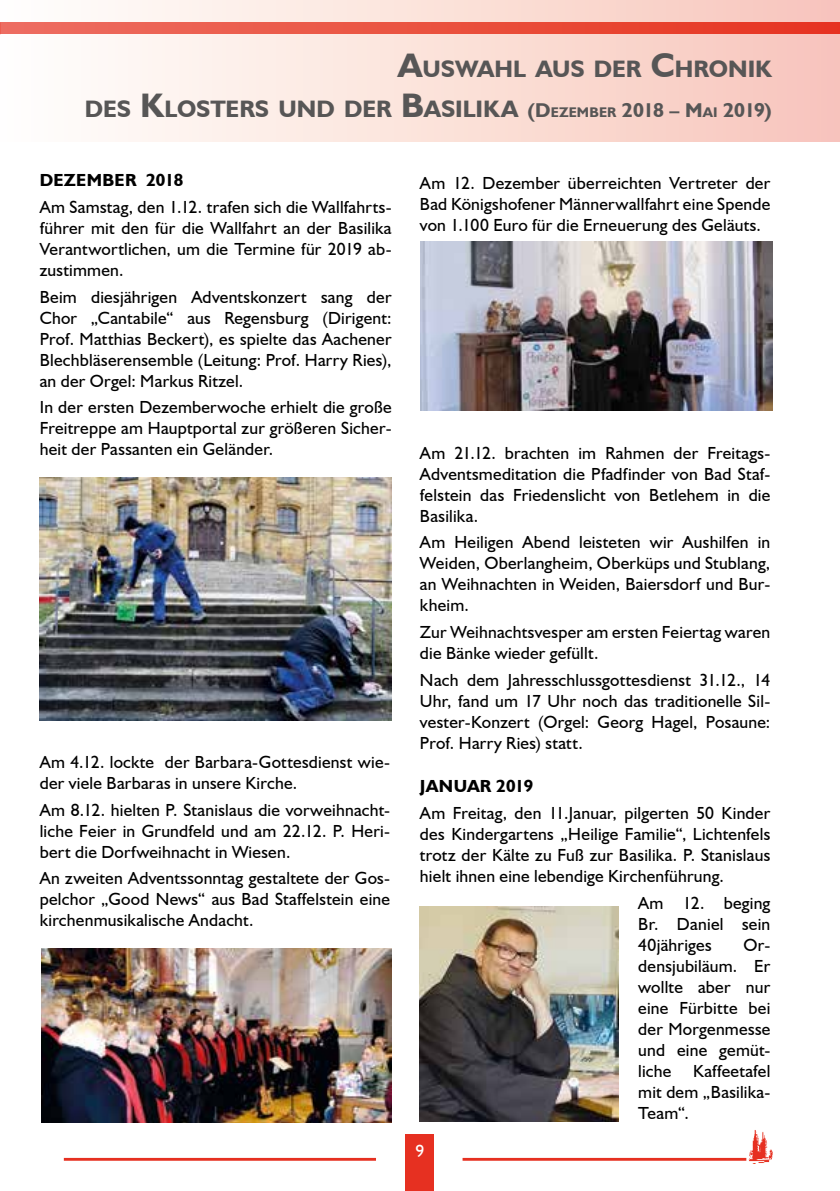
<style>
.page{position:relative;width:840px;height:1191px;background:#fff}
.page>*{position:absolute;margin:0;border:0;box-sizing:border-box;transform-origin:0 0}
.t1{font:700 23.8px/40px "Humanist 521 BT";color:#575656;text-align:right}
.t2{font:17.6px/21px "Humanist 521 BT";letter-spacing:.015em;color:#000;text-align:justify}
.t3{font:700 17.6px "Humanist 521 BT";letter-spacing:.02em;color:#000}
.t4{font:17.6px "Humanist 521 BT";color:#fff}
.s1{font-size:34px}
.s2{font-size:20px}
.s3{font-size:14px}
</style>
<div class="page">
<img style="left:749px;top:1160px;width:21px;height:3px">
<svg style="left:748px;top:1130px;width:24px;height:30px"></svg>
<div style="left:405px;top:1134px;width:29px;height:57px;background:#e63021"></div>
<hr style="left:462px;top:1157px;width:284px;height:3px;background:#e63021">
<hr style="left:64px;top:1157px;width:312px;height:3px;background:#e63021">
<img style="left:40px;top:478px;width:351px;height:242px">
<img style="left:420px;top:242px;width:351px;height:169px">
<svg style="left:0;top:0;width:839px;height:142px"></svg>
<img style="left:41px;top:948px;width:350px;height:175px">
<img style="left:420px;top:906px;width:198px;height:215px">
<h1 class="t1" style="left:85px;top:48px;width:688px"><span class="s1">A</span>USWAHL AUS DER <span class="s1">C</span>HRONIK<br>DES <span class="s1">K</span>LOSTERS UND DER <span class="s1">B</span>ASILIKA <span class="s2">(D</span><span class="s3">EZEMBER</span> <span class="s2">2018 – M</span><span class="s3">AI</span> <span class="s2">2019)</span></h1>
<p class="t3" style="left:40px;top:169px;width:145px">DEZEMBER 2018</p>
<p class="t2" style="left:40px;top:196px;width:353px">Am Samstag, den 1.12. trafen sich die Wallfahrts&shy;führer mit den für die Wallfahrt an der Basilika Verantwortlichen, um die Termine für 2019 ab&shy;zustimmen.</p>
<p class="t2" style="left:40px;top:286px;width:353px">Beim diesjährigen Adventskonzert sang der Chor „Cantabile“ aus Regensburg (Dirigent:<br>Prof. Matthias Beckert), es spielte das Aachener Blechbläserensemble (Leitung: Prof. Harry Ries), an der Orgel: Markus Ritzel.</p>
<p class="t2" style="left:40px;top:396px;width:353px">In der ersten Dezemberwoche erhielt die große Freitreppe am Hauptportal zur größeren Sicher&shy;heit der Passanten ein Geländer.</p>
<p class="t2" style="left:40px;top:751px;width:352px">Am 4.12. lockte der Barbara-Gottesdienst wie&shy;der viele Barbaras in unsere Kirche.</p>
<p class="t2" style="left:40px;top:798px;width:352px">Am 8.12. hielten P. Stanislaus die vorweihnacht&shy;liche Feier in Grundfeld und am 22.12. P. Heri&shy;bert die Dorfweihnacht in Wiesen.</p>
<p class="t2" style="left:40px;top:867px;width:352px">An zweiten Adventssonntag gestaltete der Gos&shy;pelchor „Good News“ aus Bad Staffelstein eine kirchenmusikalische Andacht.</p>
<p class="t2" style="left:420px;top:172px;width:351px">Am 12. Dezember überreichten Vertreter der Bad Königshofener Männerwallfahrt eine Spende von 1.100 Euro für die Erneuerung des Geläuts.</p>
<p class="t2" style="left:420px;top:442px;width:352px">Am 21.12. brachten im Rahmen der Freitags-Adventsmeditation die Pfadfinder von Bad Staf&shy;felstein das Friedenslicht von Betlehem in die Basilika.</p>
<p class="t2" style="left:420px;top:531px;width:352px">Am Heiligen Abend leisteten wir Aushilfen in Weiden, Oberlangheim, Oberküps und Stublang, an Weihnachten in Weiden, Baiersdorf und Bur&shy;kheim.</p>
<p class="t2" style="left:420px;top:621px;width:351px">Zur Weihnachtsvesper am ersten Feiertag waren die Bänke wieder gefüllt.</p>
<p class="t2" style="left:420px;top:669px;width:352px">Nach dem Jahresschlussgottesdienst 31.12., 14<br>Uhr, fand um 17 Uhr noch das traditionelle Sil&shy;vester-Konzert (Orgel: Georg Hagel, Posaune:<br>Prof. Harry Ries) statt.</p>
<p class="t3" style="left:420px;top:775px;width:115px">JANUAR 2019</p>
<p class="t2" style="left:420px;top:802px;width:352px">Am Freitag, den 11.Januar, pilgerten 50 Kinder des Kindergartens „Heilige Familie“, Lichtenfels trotz der Kälte zu Fuß zur Basilika. P. Stanislaus hielt ihnen eine lebendige Kirchenführung.</p>
<p class="t2" style="left:638px;top:892px;width:133px">Am 12. beging Br. Daniel sein 40jähriges</p>
<p class="t2" style="left:638px;top:934px;width:134px;text-indent:105px">Or&shy;densjubiläum. Er wollte aber nur eine Fürbitte bei der Morgenmesse und eine gemüt&shy;liche Kaffeetafel mit dem „Basilika-Team“.</p>
<p class="t4" style="left:415px;top:1139px;width:10px">9</p>
</div>
